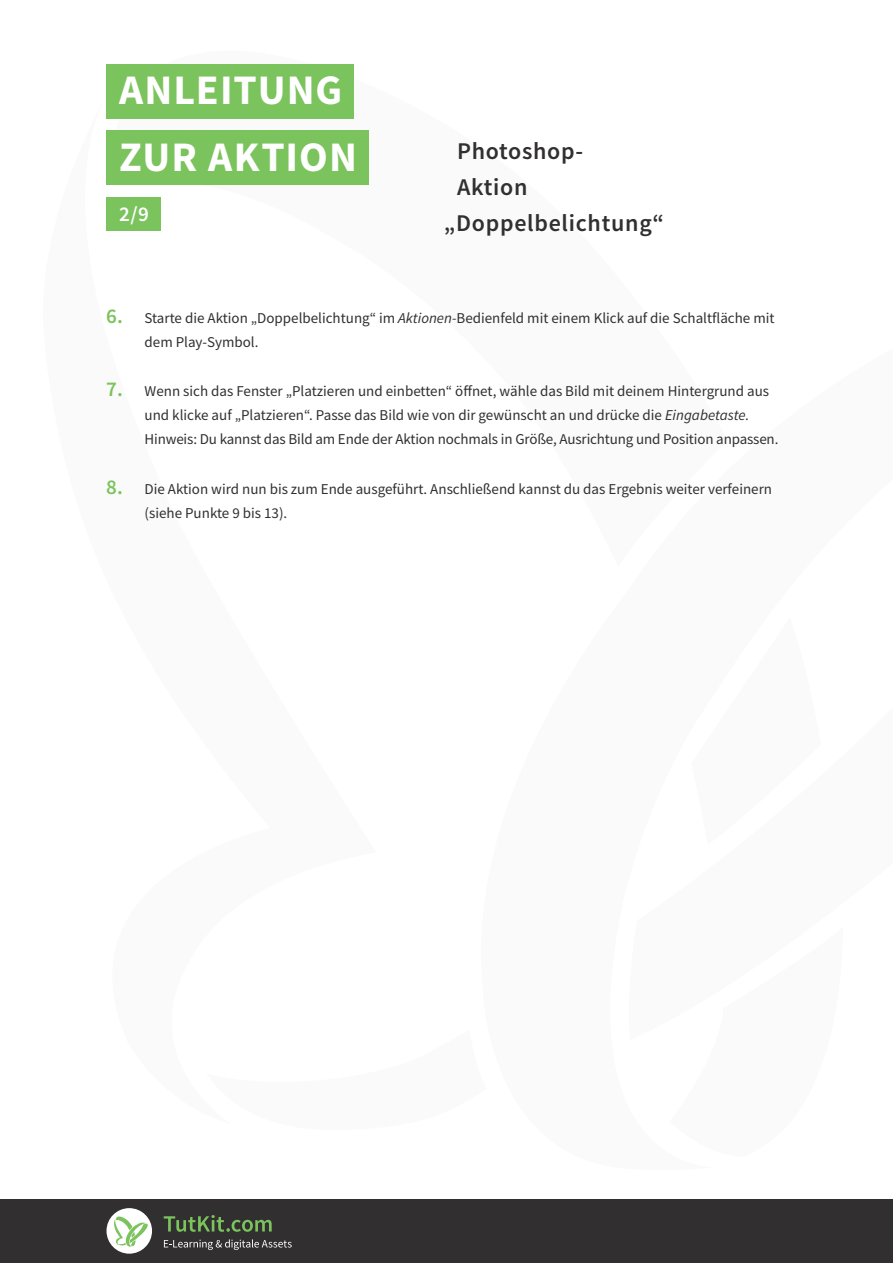
<style>
.page{position:relative;width:893px;height:1263px;background:#fff}
.page>*{position:absolute;margin:0;border:0;box-sizing:border-box;transform-origin:0 0}
.t1{font:700 42px/66.8px "Source Sans Pro";letter-spacing:.025em;color:#fff}
.t2{font:600 24px "Source Sans Pro";letter-spacing:.03em;color:#312f30}
.t3{font:600 21px "Source Sans Pro";color:#fff}
.t4{font:15px/24px "Source Sans Pro";color:#312f30}
.s1{font-weight:600;font-size:21px;color:#7bc35c}
.s2{font-style:italic}
</style>
<div class="page">
<div style="left:106px;top:64px;width:248px;height:55px;background:#7bc35c"></div>
<div style="left:106px;top:131px;width:262px;height:54px;background:#7bc35c"></div>
<div style="left:106px;top:197px;width:55px;height:34px;background:#7bc35c"></div>
<div style="left:0;top:1199px;width:893px;height:64px;background:#312f30"></div>
<div style="left:106px;top:1208px;width:46px;height:46px;background:#fff;border-radius:50%"></div>
<svg style="left:114px;top:1216px;width:35px;height:30px"></svg>
<svg style="left:164px;top:1239px;width:128px;height:11px"></svg>
<svg style="left:164px;top:1215px;width:108px;height:17px"></svg>
<h1 class="t1" style="left:119px;top:56px;width:239px">ANLEITUNG<br>ZUR AKTION</h1>
<h3 class="t3" style="left:119px;top:201px;width:32px">2/9</h3>
<h2 class="t2" style="left:457px;top:135px;width:128px">Photoshop-</h2>
<h2 class="t2" style="left:457px;top:171px;width:72px">Aktion</h2>
<h2 class="t2" style="left:444px;top:207px;width:222px">„Doppelbelichtung“</h2>
<p class="t4" style="left:145px;top:306px;width:631px;text-indent:-38px"><span class="s1">6.</span> Starte die Aktion „Doppelbelichtung“ im <span class="s2">Aktionen-</span>Bedienfeld mit einem Klick auf die Schaltfläche mit dem Play-Symbol.</p>
<p class="t4" style="left:145px;top:379px;width:635px;text-indent:-38px"><span class="s1">7.</span> Wenn sich das Fenster „Platzieren und einbetten“ öffnet, wähle das Bild mit deinem Hintergrund aus und klicke auf „Platzieren“. Passe das Bild wie von dir gewünscht an und drücke die <span class="s2">Eingabetaste.<br></span>Hinweis: Du kannst das Bild am Ende der Aktion nochmals in Größe, Ausrichtung und Position anpassen.</p>
<p class="t4" style="left:145px;top:477px;width:629px;text-indent:-38px"><span class="s1">8.</span> Die Aktion wird nun bis zum Ende ausgeführt. Anschließend kannst du das Ergebnis weiter verfeinern (siehe Punkte 9 bis 13).</p>
</div>
